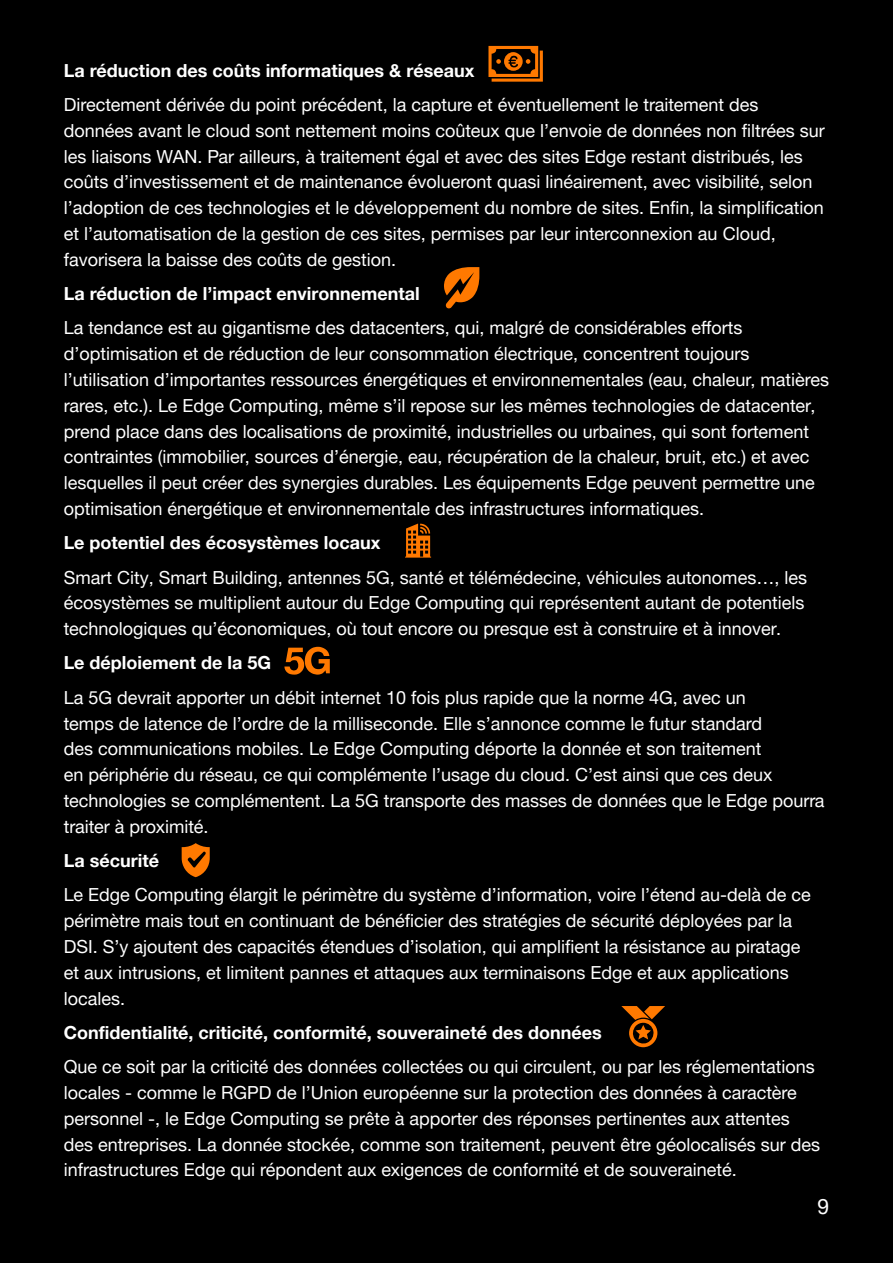
<style>
.page{position:relative;width:893px;height:1263px;background:#000}
.page>*{position:absolute;margin:0;border:0;box-sizing:border-box;transform-origin:0 0}
.t1{font:21px "Helvetica Neue";color:#fff}
.t2{font:18px/25.8px "Helvetica Neue";color:#fff}
.t3{font:700 18px "Helvetica Neue";color:#fff}
</style>
<div class="page">
<svg style="left:488px;top:46px;width:55px;height:36px"></svg>
<svg style="left:444px;top:267px;width:35px;height:42px"></svg>
<svg style="left:405px;top:523px;width:26px;height:35px"></svg>
<svg style="left:284px;top:647px;width:46px;height:28px"></svg>
<svg style="left:182px;top:843px;width:28px;height:34px"></svg>
<svg style="left:621px;top:1006px;width:44px;height:41px"></svg>
<p class="t3" style="left:64px;top:59px;width:412px">La réduction des coûts informatiques &amp; réseaux</p>
<p class="t2" style="left:64px;top:92px;width:763px">Directement dérivée du point précédent, la capture et éventuellement le traitement des données avant le cloud sont nettement moins coûteux que l’envoie de données non filtrées sur les liaisons WAN. Par ailleurs, à traitement égal et avec des sites Edge restant distribués, les coûts d’investissement et de maintenance évolueront quasi linéairement, avec visibilité, selon l’adoption de ces technologies et le développement du nombre de sites. Enfin, la simplification et l’automatisation de la gestion de ces sites, permises par leur interconnexion au Cloud, favorisera la baisse des coûts de gestion.</p>
<p class="t3" style="left:64px;top:282px;width:357px">La réduction de l’impact environnemental</p>
<p class="t2" style="left:64px;top:315px;width:767px">La tendance est au gigantisme des datacenters, qui, malgré de considérables efforts d’optimisation et de réduction de leur consommation électrique, concentrent toujours l’utilisation d’importantes ressources énergétiques et environnementales (eau, chaleur, matières rares, etc.). Le Edge Computing, même s’il repose sur les mêmes technologies de datacenter, prend place dans des localisations de proximité, industrielles ou urbaines, qui sont fortement contraintes (immobilier, sources d’énergie, eau, récupération de la chaleur, bruit, etc.) et avec lesquelles il peut créer des synergies durables. Les équipements Edge peuvent permettre une optimisation énergétique et environnementale des infrastructures informatiques.</p>
<p class="t3" style="left:64px;top:532px;width:318px">Le potentiel des écosystèmes locaux</p>
<p class="t2" style="left:64px;top:564px;width:745px">Smart City, Smart Building, antennes 5G, santé et télémédecine, véhicules autonomes…, les écosystèmes se multiplient autour du Edge Computing qui représentent autant de potentiels technologiques qu’économiques, où tout encore ou presque est à construire et à innover.</p>
<p class="t3" style="left:64px;top:652px;width:209px">Le déploiement de la 5G</p>
<p class="t2" style="left:64px;top:684px;width:762px">La 5G devrait apporter un débit internet 10 fois plus rapide que la norme 4G, avec un<br>temps de latence de l’ordre de la milliseconde. Elle s’annonce comme le futur standard<br>des communications mobiles. Le Edge Computing déporte la donnée et son traitement<br>en périphérie du réseau, ce qui complémente l’usage du cloud. C’est ainsi que ces deux technologies se complémentent. La 5G transporte des masses de données que le Edge pourra traiter à proximité.</p>
<p class="t3" style="left:64px;top:849px;width:97px">La sécurité</p>
<p class="t2" style="left:64px;top:882px;width:749px">Le Edge Computing élargit le périmètre du système d’information, voire l’étend au-delà de ce périmètre mais tout en continuant de bénéficier des stratégies de sécurité déployées par la DSI. S’y ajoutent des capacités étendues d’isolation, qui amplifient la résistance au piratage et aux intrusions, et limitent pannes et attaques aux terminaisons Edge et aux applications locales.</p>
<p class="t3" style="left:64px;top:1021px;width:539px">Confidentialité, criticité, conformité, souveraineté des données</p>
<p class="t2" style="left:64px;top:1054px;width:758px">Que ce soit par la criticité des données collectées ou qui circulent, ou par les réglementations locales - comme le RGPD de l’Union européenne sur la protection des données à caractère personnel -, le Edge Computing se prête à apporter des réponses pertinentes aux attentes des entreprises. La donnée stockée, comme son traitement, peuvent être géolocalisés sur des infrastructures Edge qui répondent aux exigences de conformité et de souveraineté.</p>
<p class="t1" style="left:817px;top:1194px;width:13px">9</p>
</div>
